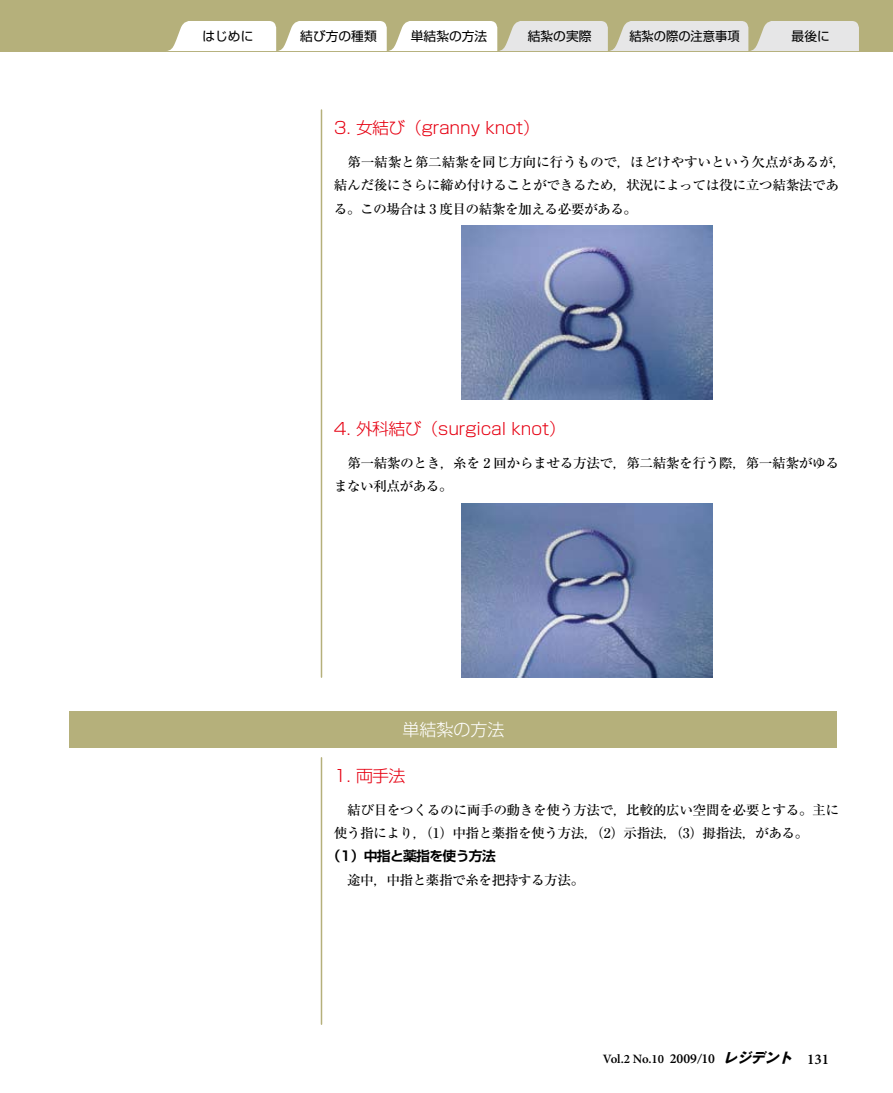
<style>
.page{position:relative;width:893px;height:1093px;background:#fff}
.page>*{position:absolute;margin:0;border:0;box-sizing:border-box;transform-origin:0 0}
.t1{font:300 16.95px "Shin Go Pro";color:#fff}
.t2{font:300 16.5px "Shin Go Pro";letter-spacing:-.01em;color:#e60012}
.t3{font:500 13.35px/23.1px "Ryumin Pro";letter-spacing:-.04em;color:#000}
.t4{font:700 13.35px "Shin Go Pro De";letter-spacing:-.05em;color:#000}
.t5{font:600 12.75px "Minion Pro";letter-spacing:-.015em;color:#000}
.t6{font:12.75px "Shin Go Pro";color:#000}
.t7{font:12.75px "Shin Go Pro";color:#000;scale:.96 1}
.s1{font-size:13.8px}
.s2{font-style:italic;font-size:13.8px}
.s3{font-family:"Gothic MB101 Pro";font-weight:700;font-style:italic;font-size:13.8px}
.s4{font-size:14.85px}
</style>
<div class="page">
<div style="left:0;top:0;width:893px;height:51px;background:#b5b07b"></div>
<hr style="left:321px;top:758px;width:1px;height:266px;background:#b5b07b">
<hr style="left:321px;top:110px;width:1px;height:567px;background:#b5b07b">
<img style="left:461px;top:225px;width:251px;height:175px">
<img style="left:461px;top:503px;width:251px;height:174px">
<div style="left:70px;top:711px;width:767px;height:36px;background:#b5b07b"></div>
<svg style="left:167px;top:21px;width:692px;height:30px;background:#ebeae5"></svg>
<p class="t6" style="left:202px;top:26px;width:53px">はじめに</p>
<p class="t6" style="left:300px;top:26px;width:78px">結び方の種類</p>
<p class="t6" style="left:411px;top:26px;width:78px">単結紮の方法</p>
<p class="t6" style="left:528px;top:26px;width:65px">結紮の実際</p>
<p class="t7" style="left:629px;top:26px;width:116px">結紮の際の注意事項</p>
<p class="t6" style="left:792px;top:26px;width:40px">最後に</p>
<p class="t2" style="left:334px;top:114px;width:208px">3. 女結び（granny knot）</p>
<p class="t3" style="left:334px;top:150px;width:514px">　第一結紮と第二結紮を同じ方向に行うもので，ほどけやすいという欠点があるが，結んだ後にさらに締め付けることができるため，状況によっては役に立つ結紮法である。この場合は 3 度目の結紮を加える必要がある。</p>
<p class="t2" style="left:334px;top:415px;width:242px">4. 外科結び（surgical knot）　</p>
<p class="t3" style="left:334px;top:450px;width:507px">　第一結紮のとき，糸を 2 回からませる方法で，第二結紮を行う際，第一結紮がゆるまない利点がある。</p>
<p class="t1" style="left:402px;top:715px;width:104px">単結紮の方法</p>
<p class="t2" style="left:334px;top:762px;width:73px">1. 両手法</p>
<p class="t3" style="left:334px;top:797px;width:507px">　結び目をつくるのに両手の動きを使う方法で，比較的広い空間を必要とする。主に使う指により，（1）中指と薬指を使う方法，（2）示指法，（3）拇指法，がある。</p>
<p class="t4" style="left:327px;top:845px;width:171px">（1）中指と薬指を使う方法</p>
<p class="t3" style="left:334px;top:867px;width:252px">　途中，中指と薬指で糸を把持する方法。</p>
<p class="t5" style="left:603px;top:1050px;width:228px">Vol.2 No.10 <span class="s1">2009</span><span class="s2">/</span><span class="s1">10</span> <span class="s3">レジデント　</span><span class="s4">131</span></p>
</div>
